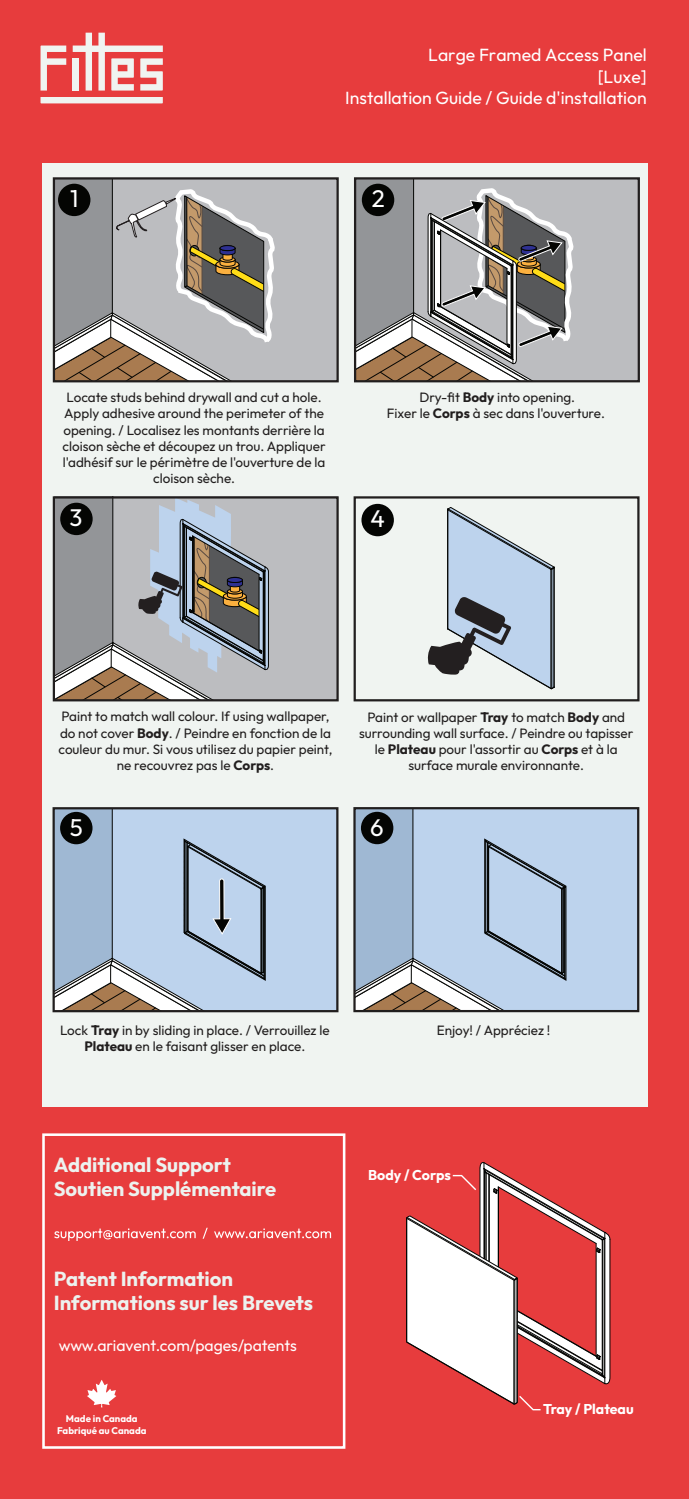
<style>
.page{position:relative;width:689px;height:1499px;background:#fff}
.page>*{position:absolute;margin:0;border:0;box-sizing:border-box;transform-origin:0 0}
.t1{font:24.07px "Outfit";color:#fff}
.t2{font:700 20.25px/24.3px "Outfit";color:#edf2ef}
.t3{font:17.55px/21.2px "Outfit";color:#fff;text-align:right}
.t4{font:15.75px "Outfit";color:#fff}
.t5{font:700 14.17px "Outfit";color:#fff}
.t6{font:13.5px/16.2px "Outfit";color:#211e1e;text-align:center}
.t7{font:700 9.67px/11.5px "Outfit";color:#fff;text-align:center}
.s1{font-weight:700}
</style>
<div class="page">
<div style="left:0;top:0;width:688px;height:1498px;background:#e73c3d"></div>
<div style="left:42px;top:164px;width:605px;height:943px;background:#f0f4f1"></div>
<div style="left:304px;top:499px;width:31px;height:199px;background:#bcbdc0"></div>
<svg style="left:56px;top:499px;width:248px;height:199px;background:#a1a2a3"></svg>
<div style="left:597px;top:180px;width:39px;height:199px;background:#bcbdc0"></div>
<svg style="left:357px;top:180px;width:240px;height:199px;background:#a3a09d"></svg>
<hr style="left:433px;top:221px;width:1px;height:89px;background:#040503">
<div style="left:296px;top:180px;width:40px;height:199px;background:#bcbdc0"></div>
<svg style="left:56px;top:180px;width:240px;height:199px;background:#a9a5a2"></svg>
<svg style="left:40px;top:46px;width:26px;height:45px"></svg>
<svg style="left:73px;top:33px;width:90px;height:58px"></svg>
<svg style="left:40px;top:97px;width:123px;height:6px"></svg>
<div style="left:288px;top:810px;width:47px;height:199px;background:#bdd3ed"></div>
<svg style="left:55px;top:810px;width:233px;height:199px;background:#afc1d7"></svg>
<div style="left:589px;top:810px;width:47px;height:199px;background:#bdd3ed"></div>
<svg style="left:356px;top:810px;width:233px;height:199px;background:#b0c3d8"></svg>
<div style="left:42px;top:1133px;width:303px;height:315px;border:3px solid #fff"></div>
<svg style="left:54px;top:1228px;width:142px;height:13px"></svg>
<svg style="left:203px;top:1227px;width:5px;height:11px"></svg>
<svg style="left:214px;top:1228px;width:117px;height:10px"></svg>
<div style="left:53px;top:177px;width:286px;height:205px;border:2px solid #211e1e"></div>
<div style="left:58px;top:184px;width:32px;height:32px;background:#040503;border-radius:50%"></div>
<div style="left:354px;top:177px;width:285px;height:205px;border:2px solid #211e1e"></div>
<div style="left:362px;top:184px;width:32px;height:32px;background:#040503;border-radius:50%"></div>
<div style="left:53px;top:496px;width:285px;height:205px;border:2px solid #211e1e"></div>
<div style="left:60px;top:503px;width:33px;height:32px;background:#040503;border-radius:50%"></div>
<div style="left:353px;top:496px;width:286px;height:205px;border:2px solid #211e1e"></div>
<div style="left:361px;top:504px;width:33px;height:32px;background:#040503;border-radius:50%"></div>
<div style="left:52px;top:807px;width:286px;height:205px;border:2px solid #211e1e"></div>
<div style="left:60px;top:812px;width:32px;height:32px;background:#040503;border-radius:50%"></div>
<div style="left:353px;top:807px;width:286px;height:205px;border:2px solid #211e1e"></div>
<div style="left:361px;top:812px;width:32px;height:32px;background:#040503;border-radius:50%"></div>
<svg style="left:427px;top:507px;width:128px;height:182px"></svg>
<svg style="left:87px;top:1380px;width:29px;height:27px"></svg>
<svg style="left:406px;top:1162px;width:204px;height:249px"></svg>
<p class="t3" style="left:345px;top:45px;width:303px">Large Framed Access Panel<br>[Luxe]<br>Installation Guide / Guide d'installation</p>
<h1 class="t1" style="left:70px;top:185px;width:10px">1</h1>
<h1 class="t1" style="left:371px;top:189px;width:15px">2</h1>
<p class="t6" style="left:62px;top:389px;width:265px">Locate studs behind drywall and cut a hole.<br>Apply adhesive around the perimeter of the opening. / Localisez les montants derrière la cloison sèche et découpez un trou. Appliquer l'adhésif sur le périmètre de l'ouverture de la cloison sèche.</p>
<p class="t6" style="left:387px;top:389px;width:219px">Dry-fit <span class="s1">Body</span> into opening.<br>Fixer le <span class="s1">Corps</span> à sec dans l'ouverture.</p>
<h1 class="t1" style="left:70px;top:508px;width:14px">3</h1>
<h1 class="t1" style="left:370px;top:509px;width:16px">4</h1>
<p class="t6" style="left:58px;top:708px;width:275px">Paint to match wall colour. If using wallpaper, do not cover <span class="s1">Body</span>. / Peindre en fonction de la couleur du mur. Si vous utilisez du papier peint, ne recouvrez pas le <span class="s1">Corps</span>.</p>
<p class="t6" style="left:359px;top:709px;width:276px">Paint or wallpaper <span class="s1">Tray</span> to match <span class="s1">Body</span> and surrounding wall surface. / Peindre ou tapisser le <span class="s1">Plateau</span> pour l'assortir au <span class="s1">Corps</span> et ‡ la surface murale environnante.</p>
<h1 class="t1" style="left:70px;top:818px;width:15px">5</h1>
<h1 class="t1" style="left:370px;top:817px;width:15px">6</h1>
<p class="t6" style="left:60px;top:1022px;width:271px">Lock <span class="s1">Tray</span> in by sliding in place. / Verrouillez le<br><span class="s1">Plateau</span> en le faisant glisser en place.</p>
<p class="t6" style="left:437px;top:1021px;width:115px">Enjoy! / Appréciez !</p>
<h2 class="t2" style="left:54px;top:1153px;width:224px">Additional Support<br>Soutien SupplÈmentaire</h2>
<h2 class="t2" style="left:54px;top:1268px;width:260px">Patent Information<br>Informations sur les Brevets</h2>
<p class="t4" style="left:59px;top:1336px;width:239px">www.ariavent.com/pages/patents</p>
<p class="t7" style="left:57px;top:1413px;width:91px">Made in Canada<br>FabriquÈ au Canada</p>
<p class="t5" style="left:368px;top:1168px;width:84px">Body / Corps</p>
<p class="t5" style="left:543px;top:1402px;width:92px">Tray / Plateau</p>
</div>
